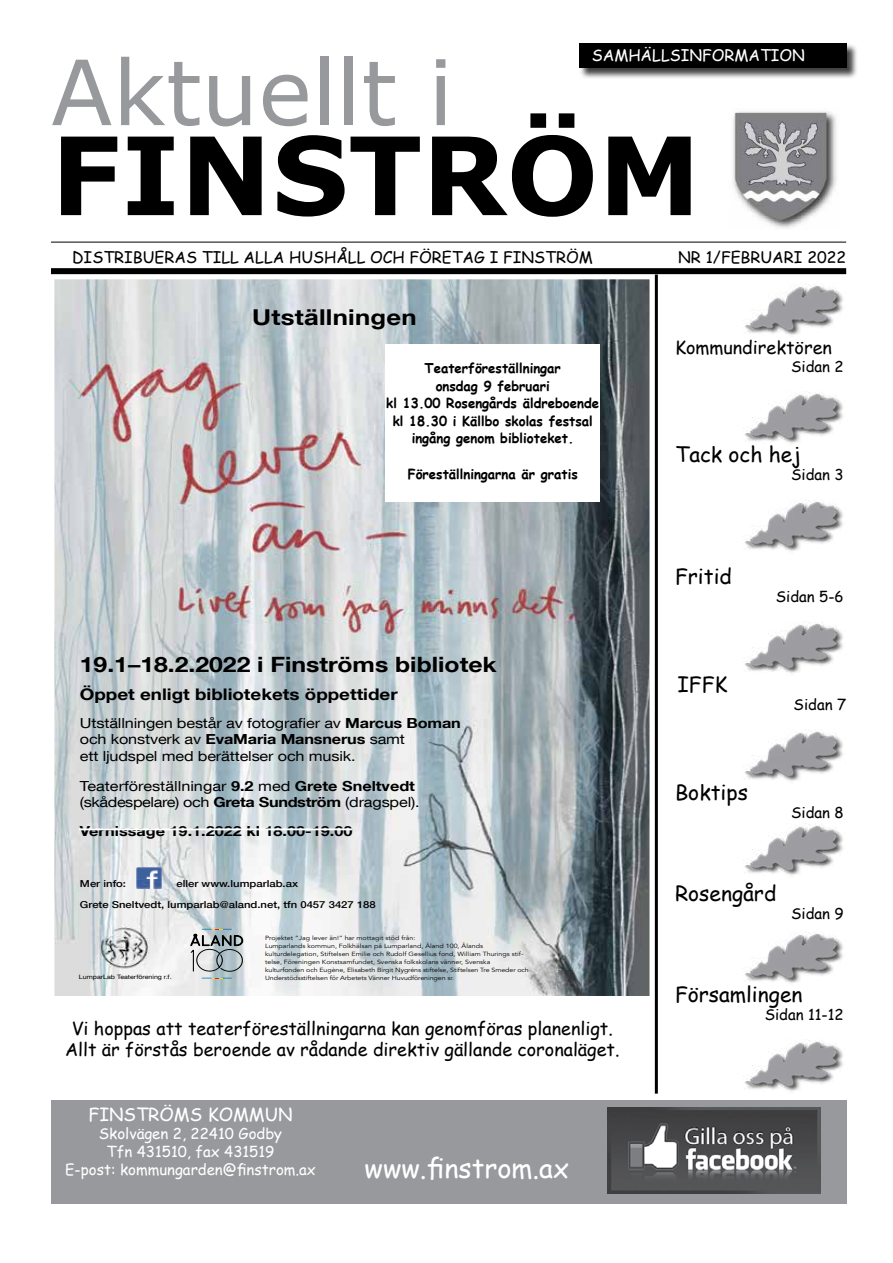
<style>
.page{position:relative;width:893px;height:1263px;background:#fff}
.page>*{position:absolute;margin:0;border:0;box-sizing:border-box;transform-origin:0 0}
.t1{font:700 108px "Verdana";color:#000}
.t2{font:90px "Verdana";color:#97999c}
.t3{font:27px "Comic Sans MS";color:#fff}
.t4{font:700 21.9px "Helvetica Neue LT Com";letter-spacing:.01em;color:#000;scale:1.17 1}
.t5{font:700 21.15px "Helvetica Neue LT Com";color:#000;scale:1.17 1}
.t6{font:21px "Comic Sans MS";color:#000}
.t7{font:18px/21px "Comic Sans MS";color:#000;text-align:center}
.t8{font:18px "Comic Sans MS";color:#fff}
.t9{font:700 16.05px "Helvetica Neue LT Com";color:#000;scale:1.17 1}
.t10{font:15.9px "Comic Sans MS";color:#000}
.t11{font:15.9px "Comic Sans MS";color:#fff}
.t12{font:15px/18px "Comic Sans MS";color:#fff;text-align:center}
.t13{font:15px "Comic Sans MS";color:#000}
.t14{font:13.8px/16.6px "Helvetica Neue LT Com";letter-spacing:-.01em;color:#000;scale:1.17 1}
.t15{font:700 13.8px "Helvetica Neue LT Com";color:#000;scale:1.17 1}
.t16{font:700 13.5px/17.4px "Comic Sans MS";color:#000;text-align:center}
.t17{font:500 9.6px/21px "Helvetica Neue LT Com";color:#000;scale:1.17 1}
.t18{font:6px/7.8px "Avenir";color:#000;scale:1.17 1}
.t19{font:6px "Helvetica Neue LT Com";color:#000;scale:1.17 1}
.s1{font-weight:700}
</style>
<div class="page">
<hr style="left:51px;top:242px;width:795px;height:1px;background:#000">
<div style="left:51px;top:268px;width:795px;height:6px;background:#000"></div>
<div style="left:51px;top:1100px;width:795px;height:103px;background:#97999c"></div>
<hr style="left:655px;top:275px;width:3px;height:819px;background:#000">
<img style="left:608px;top:1107px;width:212px;height:86px">
<div style="left:579px;top:43px;width:279px;height:36px;background:#000;opacity:.75"></div>
<div style="left:579px;top:43px;width:267px;height:25px;background:#000"></div>
<img style="left:733px;top:111px;width:104px;height:117px">
<img style="left:745px;top:284px;width:98px;height:51px">
<img style="left:745px;top:392px;width:98px;height:51px">
<img style="left:745px;top:500px;width:98px;height:51px">
<img style="left:745px;top:622px;width:98px;height:51px">
<img style="left:745px;top:730px;width:98px;height:51px">
<img style="left:745px;top:932px;width:98px;height:51px">
<img style="left:745px;top:1040px;width:98px;height:51px">
<img style="left:54px;top:279px;width:595px;height:717px">
<img style="left:97px;top:926px;width:53px;height:48px">
<img style="left:137px;top:867px;width:24px;height:21px">
<img style="left:137px;top:880px;width:24px;height:7px">
<svg style="left:191px;top:929px;width:52px;height:50px;background:#a8b1b3"></svg>
<div style="left:385px;top:345px;width:215px;height:157px;background:#fff"></div>
<hr style="left:79px;top:828px;width:273px;height:2px;background:#fff">
<img style="left:745px;top:824px;width:98px;height:51px">
<h3 class="t11" style="left:592px;top:44px;width:215px">SAMHÄLLSINFORMATION</h3>
<h2 class="t2" style="left:51px;top:31px;width:404px">Aktuellt i</h2>
<h1 class="t1" style="left:51px;top:99px;width:651px">FINSTRÖM</h1>
<h3 class="t10" style="left:72px;top:246px;width:522px">DISTRIBUERAS TILL ALLA HUSHÅLL OCH FÖRETAG I FINSTRÖM</h3>
<h3 class="t10" style="left:678px;top:246px;width:169px">NR 1/FEBRUARI 2022</h3>
<h3 class="t4" style="left:252px;top:303px;width:142px">Utställningen</h3>
<h3 class="t16" style="left:386px;top:359px;width:214px">Teaterföreställningar<br>onsdag 9 februari<br>kl 13.00 Rosengårds äldreboende kl 18.30 i Källbo skolas festsal ingång genom biblioteket.</h3>
<h3 class="t16" style="left:408px;top:465px;width:172px">Föreställningarna är gratis</h3>
<h3 class="t5" style="left:80px;top:651px;width:358px">19.1–18.2.2022 i Finströms bibliotek</h3>
<h3 class="t9" style="left:80px;top:684px;width:273px">Öppet enligt bibliotekets öppettider</h3>
<h3 class="t14" style="left:80px;top:714px;width:327px">Utställningen består av fotografier av <span class="s1">Marcus Boman </span>och konstverk av <span class="s1">EvaMaria Mansnerus</span> samt<br>ett ljudspel med berättelser och musik.</h3>
<h3 class="t14" style="left:80px;top:777px;width:292px">Teaterföreställningar <span class="s1">9.2</span> med <span class="s1">Grete Sneltvedt </span>(skådespelare) och <span class="s1">Greta Sundström</span> (dragspel).</h3>
<h3 class="t15" style="left:80px;top:822px;width:234px">Vernissage 19.1.2022 kl 18.00-19.00</h3>
<h3 class="t17" style="left:80px;top:873px;width:254px;text-indent:96px">eller www.lumparlab.ax<br>Grete Sneltvedt, lumparlab@aland.net, tfn 0457 3427 188</h3>
<h3 class="t17" style="left:80px;top:873px;width:41px">Mer info:</h3>
<p class="t19" style="left:79px;top:973px;width:81px">LumparLab Teaterförening r.f.</p>
<p class="t18" style="left:265px;top:934px;width:227px">Projektet ”Jag lever än!” har mottagit stöd från:<br>Lumparlands kommun, Folkhälsan på Lumparland, Åland 100, Ålands kulturdelegation, Stiftelsen Emilie och Rudolf Gesellius fond, William Thurings stif&shy;telse, Föreningen Konstsamfundet, Svenska folkskolans vänner, Svenska kulturfonden och Eugène, Elisabeth Birgit Nygréns stiftelse, Stiftelsen Tre Smeder och Understödsstiftelsen för Arbetets Vänner Huvudföreningen sr.</p>
<h3 class="t7" style="left:65px;top:1017px;width:556px">Vi hoppas att teaterföreställningarna kan genomföras planenligt.<br>Allt är förstås beroende av rådande direktiv gällande coronaläget.</h3>
<h3 class="t8" style="left:88px;top:1101px;width:205px">FINSTRÖMS KOMMUN</h3>
<h3 class="t12" style="left:65px;top:1124px;width:252px">Skolvägen 2, 22410 Godby<br>Tfn 431510, fax 431519<br>E-post: kommungarden@finstrom.ax</h3>
<h3 class="t3" style="left:364px;top:1148px;width:206px">www.finstrom.ax</h3>
<h3 class="t7" style="left:675px;top:337px;width:158px">Kommundirektören</h3>
<h3 class="t13" style="left:791px;top:356px;width:54px">Sidan 2</h3>
<h3 class="t6" style="left:675px;top:439px;width:127px">Tack och hej</h3>
<h3 class="t13" style="left:791px;top:464px;width:54px">Sidan 3</h3>
<h3 class="t6" style="left:675px;top:561px;width:58px">Fritid</h3>
<h3 class="t6" style="left:677px;top:669px;width:51px">IFFK</h3>
<h3 class="t6" style="left:675px;top:777px;width:74px">Boktips</h3>
<h3 class="t13" style="left:776px;top:585px;width:69px">Sidan 5-6</h3>
<h3 class="t13" style="left:794px;top:693px;width:54px">Sidan 7</h3>
<h3 class="t13" style="left:791px;top:801px;width:54px">Sidan 8</h3>
<h3 class="t6" style="left:675px;top:878px;width:103px">Rosengård</h3>
<h3 class="t13" style="left:791px;top:903px;width:54px">Sidan 9</h3>
<h3 class="t6" style="left:675px;top:979px;width:129px">Församlingen</h3>
<h3 class="t13" style="left:765px;top:1004px;width:81px">Sidan 11-12</h3>
</div>
